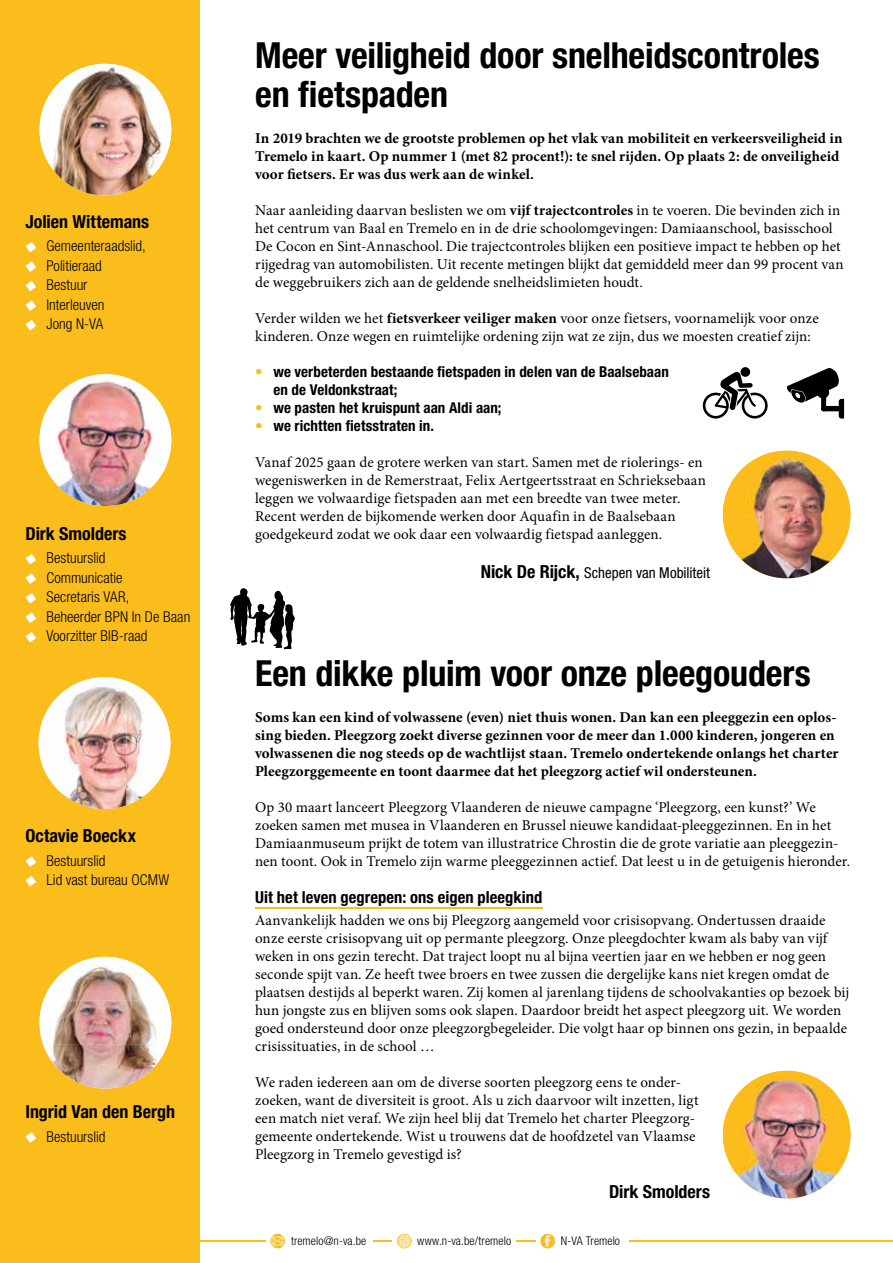
<style>
.page{position:relative;width:893px;height:1263px;background:#fff}
.page>*{position:absolute;margin:0;border:0;box-sizing:border-box;transform-origin:0 0}
.t1{font:700 condensed 36px/39px "Helvetica Neue LT Std";letter-spacing:-.005em;color:#000}
.t2{font:700 condensed 18px "Helvetica Neue LT Std";color:#000}
.t3{font:700 condensed 16.5px "Helvetica Neue LT Std";color:#000}
.t4{font:15px/18px "Minion Pro";letter-spacing:.005em;color:#000}
.t5{font:700 15px/18px "Minion Pro";color:#000}
.t6{font:300 condensed 15px/19.5px "Helvetica Neue LT Std";color:#000}
.t7{font:700 condensed 15px/18px "Helvetica Neue LT Std";letter-spacing:.005em;color:#000}
.t8{font:condensed 15px "Helvetica Neue LT Std";color:#000}
.t9{font:300 condensed 12px "Helvetica Neue LT Std";letter-spacing:.005em;color:#000}
.s1{font-weight:700}
.s2{color:#fbbd1b}
.s3{font-weight:700;font-size:18px}
</style>
<div class="page">
<hr style="left:255px;top:907px;width:287px;height:1px;background:#fbbd1b">
<img style="left:726px;top:451px;width:121px;height:42px">
<img style="left:723px;top:493px;width:127px;height:43px">
<img style="left:726px;top:536px;width:121px;height:42px">
<img style="left:723px;top:1071px;width:127px;height:127px;border-radius:64px">
<svg style="left:230px;top:588px;width:65px;height:61px"></svg>
<hr style="left:0;top:1240px;width:893px;height:2px;background:#fbbd1b">
<div style="left:392px;top:1233px;width:124px;height:15px;background:#fff"></div>
<img style="left:397px;top:1234px;width:15px;height:14px;border-radius:7px">
<div style="left:266px;top:1233px;width:106px;height:15px;background:#fff"></div>
<img style="left:270px;top:1234px;width:15px;height:14px;border-radius:7px">
<div style="left:536px;top:1233px;width:92px;height:15px;background:#fff"></div>
<img style="left:541px;top:1234px;width:14px;height:14px;border-radius:7px">
<svg style="left:703px;top:367px;width:65px;height:52px"></svg>
<svg style="left:786px;top:368px;width:58px;height:51px"></svg>
<div style="left:0;top:0;width:200px;height:1263px;background:#fbbd1b"></div>
<img style="left:39px;top:64px;width:132px;height:132px;border-radius:66px">
<svg style="left:26px;top:242px;width:10px;height:10px"></svg>
<svg style="left:26px;top:261px;width:10px;height:11px"></svg>
<svg style="left:26px;top:281px;width:10px;height:10px"></svg>
<svg style="left:26px;top:300px;width:10px;height:11px"></svg>
<svg style="left:26px;top:320px;width:10px;height:10px"></svg>
<img style="left:39px;top:374px;width:132px;height:132px;border-radius:66px">
<svg style="left:26px;top:554px;width:10px;height:10px"></svg>
<svg style="left:26px;top:573px;width:10px;height:11px"></svg>
<svg style="left:26px;top:593px;width:10px;height:10px"></svg>
<svg style="left:26px;top:612px;width:10px;height:11px"></svg>
<svg style="left:26px;top:632px;width:10px;height:10px"></svg>
<img style="left:42px;top:677px;width:85px;height:44px">
<img style="left:126px;top:681px;width:44px;height:84px">
<img style="left:39px;top:721px;width:88px;height:44px">
<img style="left:42px;top:765px;width:85px;height:44px">
<img style="left:126px;top:765px;width:41px;height:40px">
<svg style="left:26px;top:856px;width:10px;height:11px"></svg>
<svg style="left:26px;top:876px;width:10px;height:10px"></svg>
<img style="left:43px;top:957px;width:125px;height:44px">
<img style="left:39px;top:1001px;width:132px;height:44px">
<img style="left:43px;top:1045px;width:125px;height:44px">
<svg style="left:26px;top:1132px;width:10px;height:11px"></svg>
<p class="t2" style="left:26px;top:210px;width:125px">Jolien Wittemans</p>
<p class="t6" style="left:46px;top:236px;width:101px">Gemeenteraadslid,<br>Politieraad<br>Bestuur<br>Interleuven<br>Jong N-VA</p>
<p class="t2" style="left:26px;top:522px;width:103px">Dirk Smolders</p>
<p class="t6" style="left:46px;top:548px;width:145px">Bestuurslid<br>Communicatie<br>Secretaris VAR,<br>Beheerder BPN In De Baan<br>Voorzitter BIB-raad</p>
<p class="t2" style="left:26px;top:825px;width:112px">Octavie Boeckx</p>
<p class="t6" style="left:46px;top:851px;width:125px">Bestuurslid<br>Lid vast bureau OCMW</p>
<p class="t2" style="left:26px;top:1101px;width:151px">Ingrid Van den Bergh</p>
<p class="t6" style="left:46px;top:1126px;width:61px">Bestuurslid</p>
<h1 class="t1" style="left:255px;top:35px;width:566px">Meer veiligheid door snelheidscontroles en fietspaden</h1>
<p class="t5" style="left:255px;top:129px;width:589px">In 2019 brachten we de grootste problemen op het vlak van mobiliteit en verkeersveiligheid in<br>Tremelo in kaart. Op nummer 1 (met 82 procent!): te snel rijden. Op plaats 2: de onveiligheid voor etsers. Er was dus werk aan de winkel.</p>
<p class="t4" style="left:255px;top:202px;width:590px">Naar aanleiding daarvan beslisten we om <span class="s1">vijf trajectcontroles</span> in te voeren. Die bevinden zich in het centrum van Baal en Tremelo en in de drie schoolomgevingen: Damiaanschool, basisschool De Cocon en Sint-Annaschool. Die trajectcontroles blijken een positieve impact te hebben op het rijgedrag van automobilisten. Uit recente metingen blijkt dat gemiddeld meer dan 99 procent van de weggebruikers zich aan de geldende snelheidslimieten houdt.</p>
<p class="t4" style="left:255px;top:310px;width:565px">Verder wilden we het <span class="s1">fietsverkeer veiliger maken</span> voor onze fietsers, voornamelijk voor onze kinderen. Onze wegen en ruimtelijke ordening zijn wat ze zijn, dus we moesten creatief zijn:</p>
<p class="t7" style="left:273px;top:363px;width:397px;text-indent:-18px"><span class="s2">•</span> we verbeterden bestaande fietspaden in delen van de Baalsebaan en de Veldonkstraat;</p>
<p class="t7" style="left:255px;top:399px;width:248px"><span class="s2">•</span> we pasten het kruispunt aan Aldi aan;</p>
<p class="t7" style="left:255px;top:417px;width:180px"><span class="s2">•</span> we richtten fietsstraten in.</p>
<p class="t4" style="left:255px;top:454px;width:452px">Vanaf 2025 gaan de grotere werken van start. Samen met de riolerings- en wegeniswerken in de Remerstraat, Felix Aertgeertsstraat en Schrieksebaan leggen we volwaardige fietspaden aan met een breedte van twee meter.<br>Recent werden de bijkomende werken door Aquafin in de Baalsebaan goedgekeurd zodat we ook daar een volwaardig fietspad aanleggen.</p>
<p class="t8" style="left:481px;top:564px;width:231px"><span class="s3">Nick De Rijck,</span> Schepen van Mobiliteit</p>
<h1 class="t1" style="left:255px;top:653px;width:557px">Een dikke pluim voor onze pleegouders</h1>
<p class="t5" style="left:255px;top:708px;width:585px">Soms kan een kind of volwassene (even) niet thuis wonen. Dan kan een pleeggezin een oplos&shy;sing bieden. Pleegzorg zoekt diverse gezinnen voor de meer dan 1.000 kinderen, jongeren en volwassenen die nog steeds op de wachtlijst staan. Tremelo ondertekende onlangs het charter Pleegzorggemeente en toont daarmee dat het pleegzorg actief wil ondersteunen.</p>
<p class="t4" style="left:255px;top:798px;width:597px">Op 30 maart lanceert Pleegzorg Vlaanderen de nieuwe campagne ‘Pleegzorg, een kunst?’ We zoeken samen met musea in Vlaanderen en Brussel nieuwe kandidaat-pleeggezinnen. En in het Damiaanmuseum prijkt de totem van illustratrice Chrostin die de grote variatie aan pleeggezin&shy;nen toont. Ook in Tremelo zijn warme pleeggezinnen actief. Dat leest u in de getuigenis hieronder.</p>
<p class="t3" style="left:255px;top:887px;width:289px">Uit het leven gegrepen: ons eigen pleegkind</p>
<p class="t4" style="left:255px;top:912px;width:595px">Aanvankelijk hadden we ons bij Pleegzorg aangemeld voor crisisopvang. Ondertussen draaide onze eerste crisisopvang uit op permante pleegzorg. Onze pleegdochter kwam als baby van vijf weken in ons gezin terecht. Dat traject loopt nu al bijna veertien jaar en we hebben er nog geen seconde spijt van. Ze heeft twee broers en twee zussen die dergelijke kans niet kregen omdat de plaatsen destijds al beperkt waren. Zij komen al jarenlang tijdens de schoolvakanties op bezoek bij hun jongste zus en blijven soms ook slapen. Daardoor breidt het aspect pleegzorg uit. We worden goed ondersteund door onze pleegzorgbegeleider. Die volgt haar op binnen ons gezin, in bepaalde crisissituaties, in de school …</p>
<p class="t4" style="left:255px;top:1074px;width:445px">We raden iedereen aan om de diverse soorten pleegzorg eens te onder&shy;zoeken, want de diversiteit is groot. Als u zich daarvoor wilt inzetten, ligt een match niet veraf. We zijn heel blij dat Tremelo het charter Pleegzorg&shy;gemeente ondertekende. Wist u trouwens dat de hoofdzetel van Vlaamse Pleegzorg in Tremelo gevestigd is?</p>
<p class="t2" style="left:609px;top:1181px;width:103px">Dirk Smolders</p>
<p class="t9" style="left:291px;top:1234px;width:77px">tremelo@n-va.be</p>
<p class="t9" style="left:417px;top:1234px;width:95px">www.n-va.be/tremelo</p>
<p class="t9" style="left:561px;top:1234px;width:61px">N-VA Tremelo</p>
</div>
